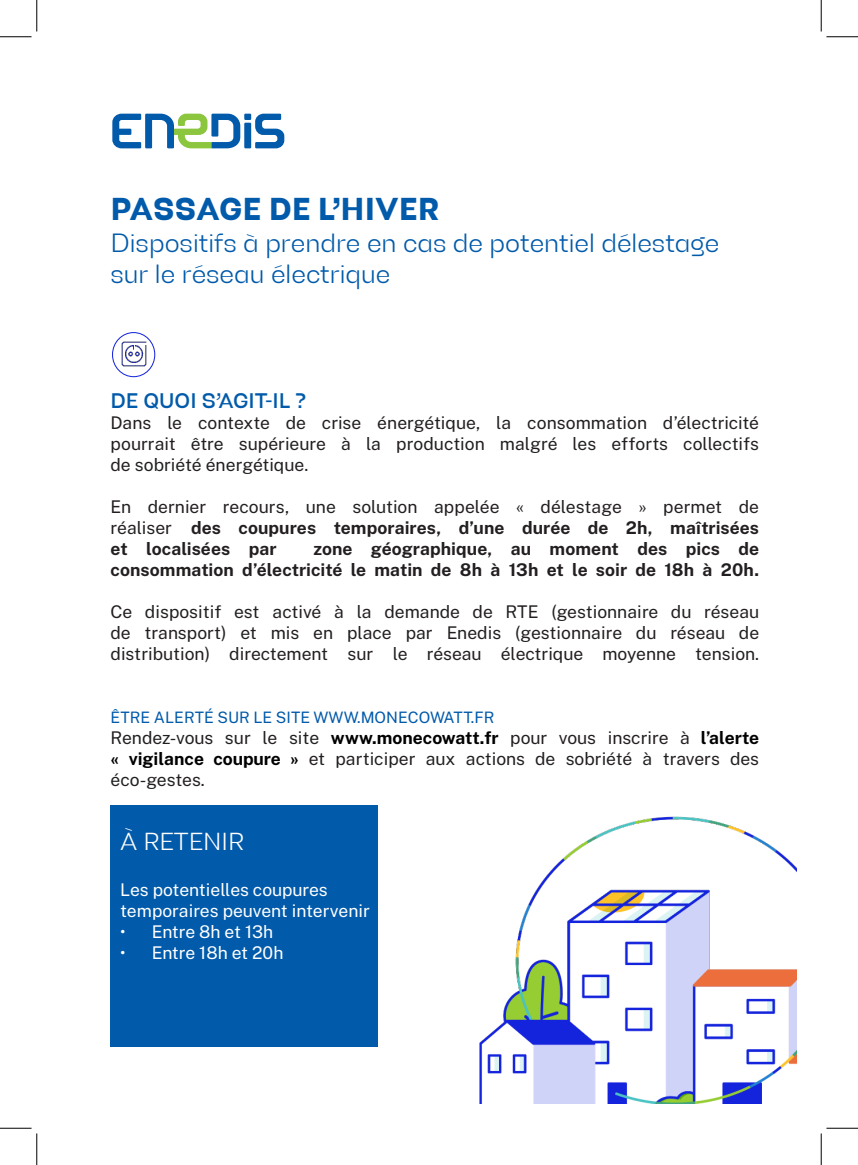
<style>
.page{position:relative;width:858px;height:1165px;background:#fff}
.page>*{position:absolute;margin:0;border:0;box-sizing:border-box;transform-origin:0 0}
.t1{font:900 31.5px "Enedis";color:#015aaa}
.t2{font:300 26.25px/31.5px "Enedis";color:#015aaa}
.t3{font:300 24.5px "Enedis";color:#fff}
.t4{font:500 21px "Enedis";color:#015aaa}
.t5{font:17.5px/21px "Public Sans";color:#231f20}
.t6{font:700 17.5px/21px "Public Sans";letter-spacing:.005em;color:#231f20;text-align:justify}
.t7{font:17.5px/21px "Public Sans";color:#fff}
.t8{font:15.75px "Public Sans";color:#015aaa}
.s1{font-weight:400}
.s2{font-weight:700;color:#000001}
</style>
<div class="page">
<svg style="left:112px;top:114px;width:172px;height:34px"></svg>
<div style="left:110px;top:806px;width:268px;height:241px;background:#015aaa"></div>
<img style="left:479px;top:816px;width:317px;height:288px">
<svg style="left:112px;top:333px;width:43px;height:44px"></svg>
<div style="left:112px;top:332px;width:43px;height:45px;border:1px solid #1423dc;border-radius:50%"></div>
<img style="left:116px;top:336px;width:35px;height:36px">
<hr style="left:0;top:36px;width:32px;height:1px;background:#000">
<hr style="left:826px;top:36px;width:31px;height:1px;background:#000">
<hr style="left:0;top:1128px;width:32px;height:1px;background:#000">
<hr style="left:826px;top:1128px;width:31px;height:1px;background:#000">
<hr style="left:36px;top:0;width:1px;height:32px;background:#000">
<hr style="left:36px;top:1133px;width:1px;height:32px;background:#000">
<hr style="left:820px;top:0;width:1px;height:32px;background:#000">
<hr style="left:820px;top:1133px;width:1px;height:32px;background:#000">
<p class="t1" style="left:110px;top:191px;width:330px">PASSAGE DE L’HIVER</p>
<p class="t2" style="left:110px;top:227px;width:610px">Dispositifs à prendre en cas de potentiel délestage sur le réseau électrique</p>
<p class="t4" style="left:110px;top:388px;width:197px">DE QUOI S’AGIT-IL ?</p>
<p class="t5" style="left:110px;top:411px;width:650px">Dans le contexte de crise énergétique, la consommation d’électricité pourrait être supérieure à la production malgré les efforts collectifs</p>
<p class="t5" style="left:110px;top:453px;width:199px">de sobriété énergétique.</p>
<p class="t6" style="left:110px;top:495px;width:650px"><span class="s1">En dernier recours, une solution appelée « délestage » permet de réaliser</span> des coupures temporaires, d’une durée de 2h, maîtrisées et localisées par</p>
<p class="t6" style="left:110px;top:537px;width:650px;text-align:right">zone géographique, au moment des pics de<br>consommation d’électricité le matin de 8h à 13h et le soir de 18h à 20h.</p>
<p class="t5" style="left:110px;top:600px;width:650px;text-align:justify">Ce dispositif est activé à la demande de RTE (gestionnaire du réseau de transport) et mis en place par Enedis (gestionnaire du réseau de distribution) directement sur le réseau électrique moyenne tension.</p>
<p class="t8" style="left:110px;top:706px;width:385px">ÊTRE ALERTÉ SUR LE SITE WWW.MONECOWATT.FR</p>
<p class="t5" style="left:110px;top:726px;width:650px">Rendez-vous sur le site <span class="s2">www.monecowatt.fr</span> pour vous inscrire à <span class="s2">l’alerte</span></p>
<p class="t5" style="left:110px;top:747px;width:650px"><span class="s2">« vigilance coupure »</span> et participer aux actions de sobriété à travers des</p>
<p class="t5" style="left:110px;top:768px;width:96px">éco-gestes.</p>
<p class="t3" style="left:120px;top:827px;width:126px">À RETENIR</p>
<p class="t7" style="left:120px;top:878px;width:251px">Les potentielles coupures temporaires peuvent intervenir</p>
<p class="t7" style="left:120px;top:920px;width:155px">• Entre 8h et 13h</p>
<p class="t7" style="left:120px;top:941px;width:165px">• Entre 18h et 20h</p>
</div>
